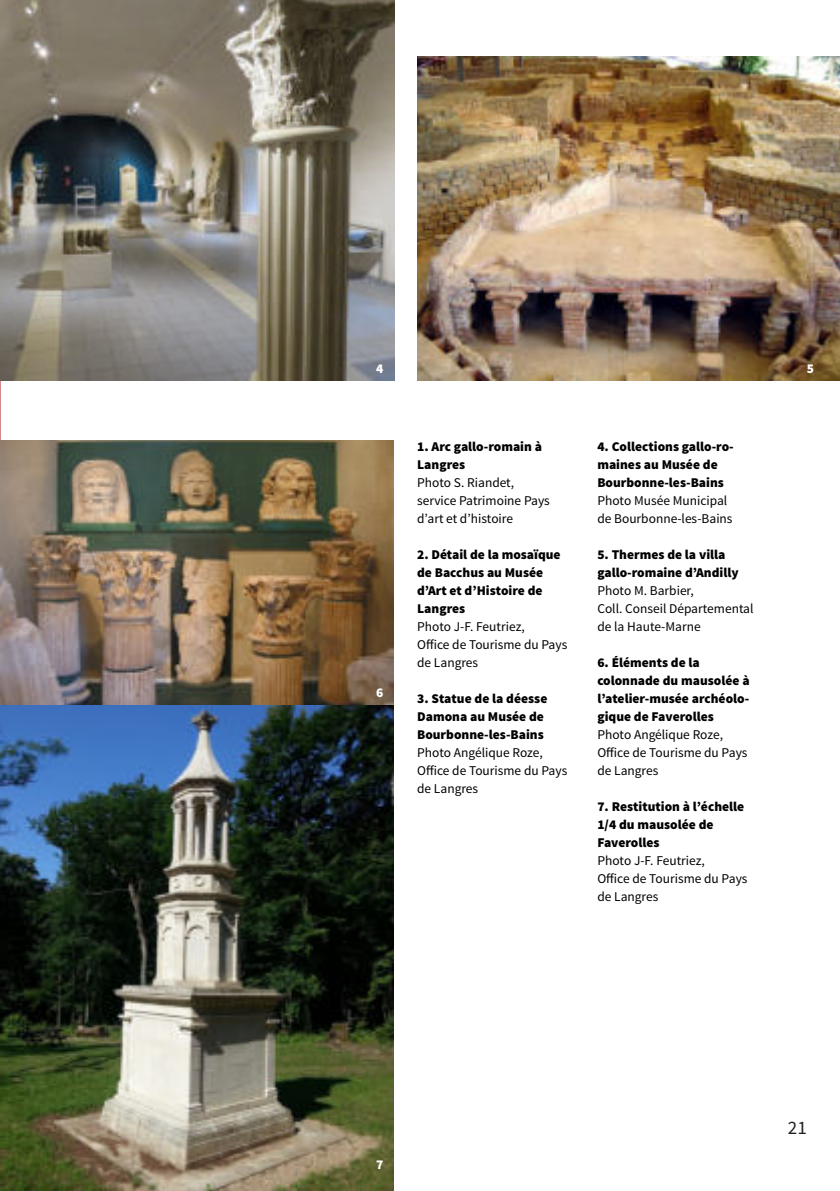
<style>
.page{position:relative;width:840px;height:1191px;background:#fff}
.page>*{position:absolute;margin:0;border:0;box-sizing:border-box;transform-origin:0 0}
.t1{font:19px "Source Sans Pro";color:#231f20}
.t2{font:900 13.4px/18px "Source Sans Pro";color:#000}
.t3{font:13.4px/18px "Source Sans Pro";color:#000}
.t4{font:900 13.4px "Source Sans Pro";color:#fff}
</style>
<div class="page">
<img style="left:0;top:441px;width:393px;height:750px">
<img style="left:0;top:1px;width:394px;height:380px">
<img style="left:417px;top:57px;width:422px;height:324px">
<p class="t4" style="left:376px;top:362px;width:9px">4</p>
<p class="t4" style="left:806px;top:362px;width:9px">5</p>
<p class="t4" style="left:376px;top:686px;width:9px">6</p>
<p class="t2" style="left:417px;top:438px;width:126px">1. Arc gallo-romain à<br>Langres</p>
<p class="t3" style="left:417px;top:474px;width:134px">Photo S. Riandet, service Patrimoine Pays dʼart et dʼhistoire</p>
<p class="t2" style="left:417px;top:546px;width:145px">2. Détail de la mosaïque de Bacchus au Musée dʼArt et dʼHistoire de<br>Langres</p>
<p class="t3" style="left:417px;top:618px;width:152px">Photo J-F. Feutriez,<br>Office de Tourisme du Pays de Langres</p>
<p class="t2" style="left:417px;top:690px;width:132px">3. Statue de la déesse<br>Damona au Musée de<br>Bourbonne-les-Bains</p>
<p class="t3" style="left:417px;top:744px;width:152px">Photo Angélique Roze,<br>Office de Tourisme du Pays de Langres</p>
<p class="t2" style="left:597px;top:438px;width:138px">4. Collections gallo-ro&shy;maines au Musée de<br>Bourbonne-les-Bains</p>
<p class="t3" style="left:597px;top:492px;width:137px">Photo Musée Municipal de Bourbonne-les-Bains</p>
<p class="t2" style="left:597px;top:546px;width:143px">5. Thermes de la villa gallo-romaine dʼAndilly</p>
<p class="t3" style="left:597px;top:582px;width:158px">Photo M. Barbier,<br>Coll. Conseil Départemental de la Haute-Marne</p>
<p class="t2" style="left:597px;top:654px;width:154px">6. Éléments de la colonnade du mausolée à lʼatelier-musée archéolo&shy;gique de Faverolles</p>
<p class="t3" style="left:597px;top:726px;width:152px">Photo Angélique Roze,<br>Office de Tourisme du Pays de Langres</p>
<p class="t2" style="left:597px;top:798px;width:148px">7. Restitution à l’échelle<br>1/4 du mausolée de<br>Faverolles</p>
<p class="t3" style="left:597px;top:852px;width:152px">Photo J-F. Feutriez,<br>Office de Tourisme du Pays de Langres</p>
<p class="t4" style="left:376px;top:1158px;width:9px">7</p>
<h1 class="t1" style="left:787px;top:1118px;width:21px">21</h1>
</div>
